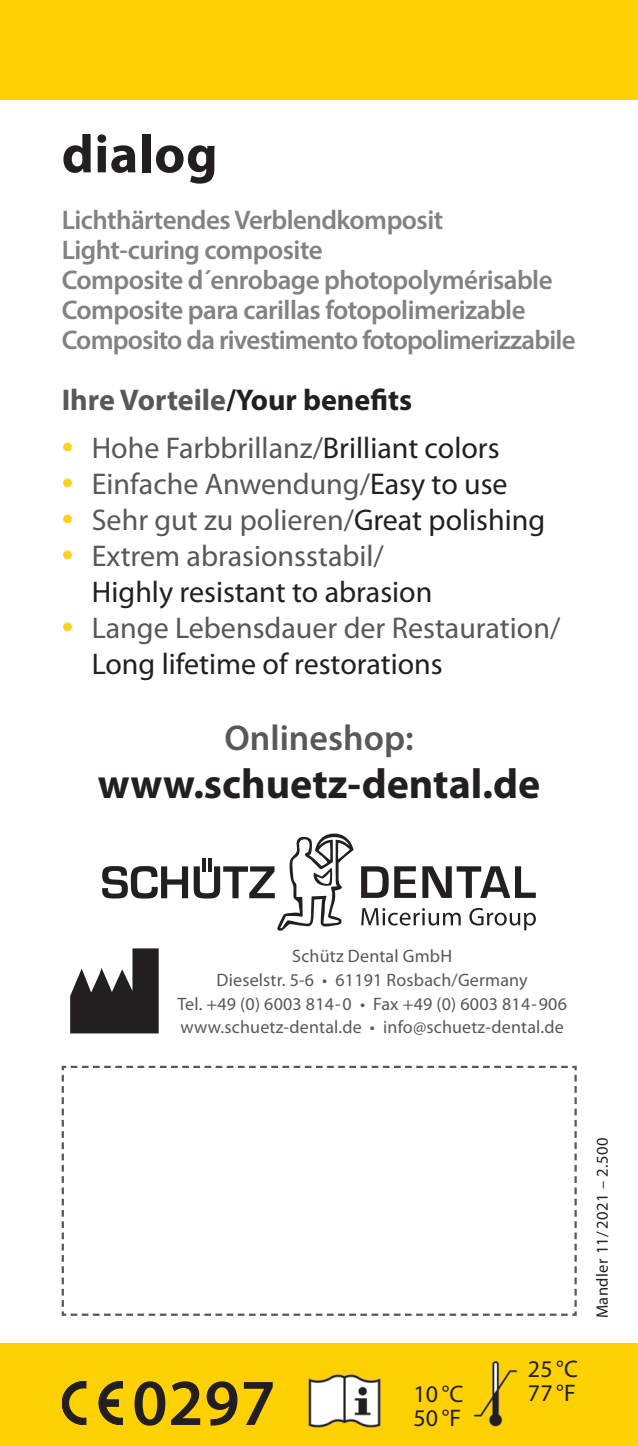
<style>
.page{position:relative;width:638px;height:1446px;background:#fff}
.page>*{position:absolute;margin:0;border:0;box-sizing:border-box;transform-origin:0 0}
.t1{font:600 66px "Myriad Pro";color:#231f20}
.t2{font:700 54px "Myriad Pro";letter-spacing:.01em;color:#231f20}
.t3{font:700 42px "Myriad Pro";color:#231f20}
.t4{font:600 36px "Myriad Pro";color:#57585a}
.t5{font:30px/36px "Myriad Pro";color:#57585a}
.t6{font:30px/36px "Myriad Pro";color:#231f20}
.t7{font:700 30px "Myriad Pro";color:#231f20}
.t8{font:600 27px/30px "Myriad Pro";letter-spacing:-.02em;color:#808285}
.t9{font:24px/24px "Myriad Pro";letter-spacing:.01em;color:#231f20}
.t10{font:18px/24px "Myriad Pro";letter-spacing:.01em;color:#57585a;text-align:center}
.t11{font:16.5px "Myriad Pro";letter-spacing:.025em;color:#231f20}
.s1{color:#57585a}
.s2{font-size:42px;color:#fed024}
.s3{color:#231f20}
</style>
<div class="page">
<div style="left:0;top:0;width:638px;height:100px;background:#fed105"></div>
<div style="left:0;top:1344px;width:638px;height:102px;background:#fed105"></div>
<svg style="left:361px;top:866px;width:55px;height:32px"></svg>
<svg style="left:422px;top:866px;width:114px;height:32px"></svg>
<svg style="left:102px;top:866px;width:86px;height:32px"></svg>
<svg style="left:194px;top:833px;width:159px;height:98px"></svg>
<svg style="left:361px;top:908px;width:100px;height:17px"></svg>
<svg style="left:469px;top:908px;width:67px;height:22px"></svg>
<svg style="left:61px;top:1065px;width:516px;height:251px"></svg>
<img style="left:308px;top:1374px;width:73px;height:54px">
<img style="left:473px;top:1360px;width:44px;height:67px">
<svg style="left:62px;top:1381px;width:24px;height:43px"></svg>
<svg style="left:98px;top:1381px;width:25px;height:43px"></svg>
<svg style="left:70px;top:948px;width:89px;height:85px"></svg>
<h2 class="t2" style="left:62px;top:119px;width:157px">dialog</h2>
<p class="t8" style="left:62px;top:205px;width:515px">Lichthärtendes Verblendkomposit Light-curing composite<br>Composite d´enrobage photopolymérisable Composite para carillas fotopolimerizable Composito da rivestimento fotopolimerizzabile</p>
<p class="t7" style="left:62px;top:380px;width:352px"><span class="s1">Ihre Vorteile</span>/Your benefits</p>
<p class="t5" style="left:62px;top:429px;width:439px"><span class="s2">•</span> Hohe Farbbrillanz/<span class="s3">Brilliant colors</span></p>
<p class="t5" style="left:62px;top:465px;width:447px"><span class="s2">•</span> Einfache Anwendung/<span class="s3">Easy to use</span></p>
<p class="t5" style="left:62px;top:501px;width:485px"><span class="s2">•</span> Sehr gut zu polieren/<span class="s3">Great polishing</span></p>
<p class="t6" style="left:92px;top:537px;width:342px;text-indent:-30px"><span class="s2">•</span> <span class="s1">Extrem abrasionsstabil/<br></span>Highly resistant to abrasion</p>
<p class="t5" style="left:92px;top:609px;width:470px;text-indent:-30px"><span class="s2">•</span> Lange Lebensdauer der Restauration/<br><span class="s3">Long lifetime of restorations</span></p>
<h3 class="t4" style="left:224px;top:715px;width:191px">Onlineshop:</h3>
<h3 class="t3" style="left:98px;top:756px;width:444px">www.schuetz-dental.de</h3>
<p class="t10" style="left:177px;top:943px;width:391px">Schütz Dental GmbH<br>Dieselstr. 5-6 • 61191 Rosbach/Germany<br>Tel. +49 (0) 6003 814-0 • Fax +49 (0) 6003 814-906 www.schuetz-dental.de • info@schuetz-dental.de</p>
<h1 class="t1" style="left:132px;top:1360px;width:145px">0297</h1>
<p class="t9" style="left:413px;top:1381px;width:52px">10 °C<br>50 °F</p>
<p class="t9" style="left:528px;top:1356px;width:52px">25 °C<br>77 °F</p>
<p class="t11" style="left:592px;top:1318px;width:182px;rotate:-90deg">Mandler 11/2021 – 2.500</p>
</div>
